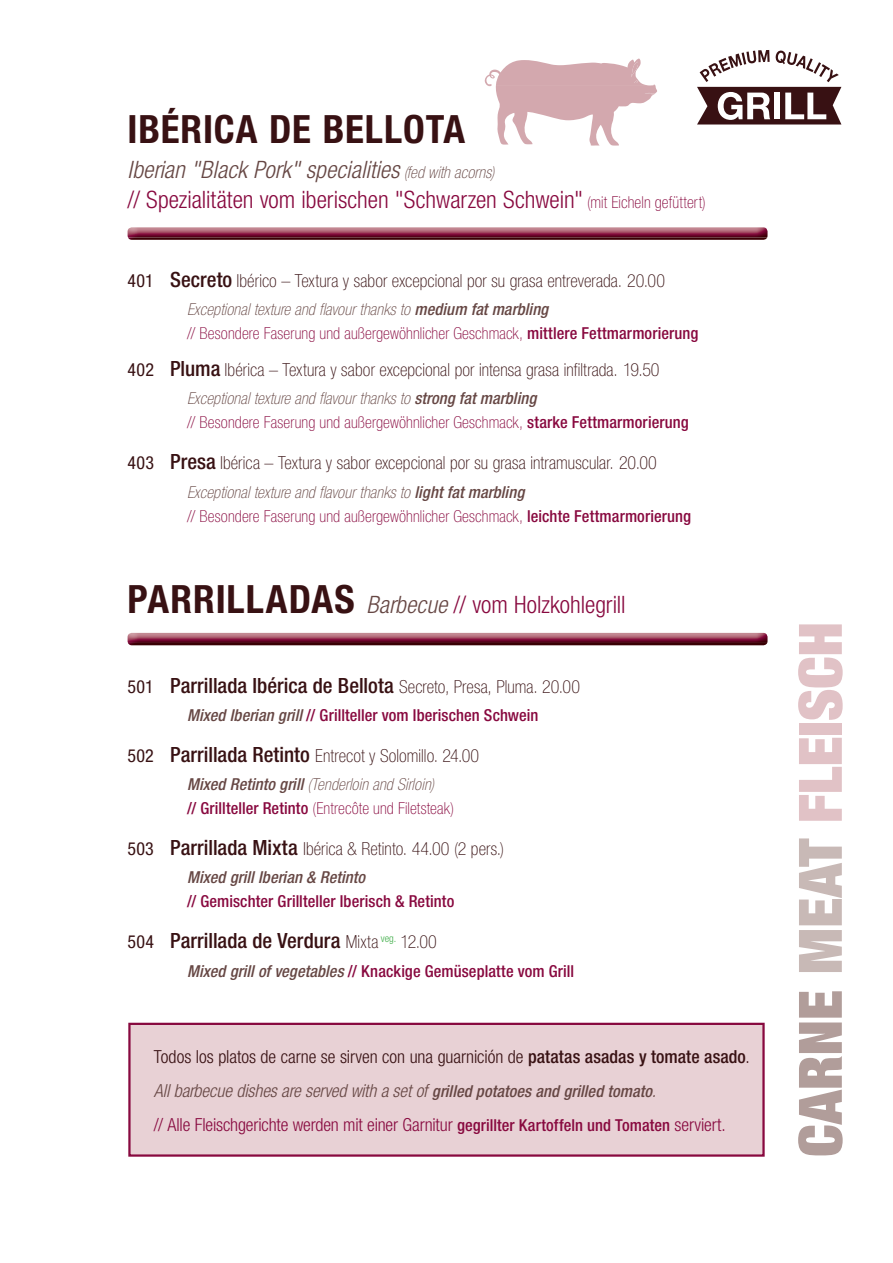
<style>
.page{position:relative;width:893px;height:1263px;background:#fff}
.page>*{position:absolute;margin:0;border:0;box-sizing:border-box;transform-origin:0 0}
.t1{font:900 expanded 60px "Helvetica Neue LT";color:#e1c2c6}
.t2{font:700 condensed 39px "Helvetica Neue LT";letter-spacing:.02em;color:#381113}
.t3{font:300 condensed 24px/30px "Helvetica Neue LT";color:#88093f}
.t4{font:500 condensed 21px "Helvetica Neue LT";color:#381113}
.t5{font:100 condensed 18px "Helvetica Neue LT";letter-spacing:.005em;color:#381113}
.t6{font:300 condensed 18px/34px "Helvetica Neue LT";letter-spacing:-.005em;color:#88093f}
.t7{font:100 condensed 16.5px/24px "Helvetica Neue LT";letter-spacing:.01em;color:#88093f}
.t8{font:500 condensed 16.5px "Helvetica Neue LT";letter-spacing:.005em;color:#88093f}
.t9{font:italic 500 condensed 16.5px "Helvetica Neue LT";letter-spacing:.005em;color:#664744}
.s1{font-style:italic;color:#664744}
.s2{font-weight:100;font-style:italic;font-size:16.5px;color:#664744}
.s3{font-weight:100;font-size:16.5px}
.s4{font-weight:400}
.s5{font-weight:500;font-size:21px}
.s6{font-weight:500;font-style:italic;color:#664744}
.s7{font-weight:500}
.s8{font-weight:700;font-size:39px;color:#381113}
.s9{font-weight:400;font-size:18px}
.s10{font-weight:100;font-size:18px}
.s11{color:#381113}
.s12{font-weight:500;color:#381113}
.s13{font-weight:500;font-style:italic;font-size:16.5px;color:#664744}
.s14{font-weight:500;font-size:16.5px}
.s15{color:#b19d9a}
.s16{color:#c8b9b6}
</style>
<div class="page">
<img style="left:128px;top:227px;width:639px;height:13px">
<img style="left:128px;top:633px;width:639px;height:12px">
<div style="left:128px;top:1023px;width:637px;height:134px;background:#e8d1d5"></div>
<svg style="left:484px;top:59px;width:173px;height:87px"></svg>
<svg style="left:697px;top:50px;width:144px;height:74px"></svg>
<h2 class="t2" style="left:128px;top:106px;width:339px">IBÉRICA DE BELLOTA</h2>
<h3 class="t3" style="left:128px;top:154px;width:580px"><span class="s1">Iberian "Black Pork" specialities</span> <span class="s2">(fed with acorns)<br></span>// Spezialitäten vom iberischen "Schwarzen Schwein" <span class="s3">(mit Eicheln gefüttert)</span></h3>
<p class="t5" style="left:128px;top:271px;width:539px"><span class="s4">401</span> <span class="s5">Secreto</span> Ibérico – Textura y sabor excepcional por su grasa entreverada. 20.00</p>
<p class="t7" style="left:187px;top:298px;width:513px"><span class="s1">Exceptional texture and flavour thanks to</span> <span class="s6">medium fat marbling<br></span>// Besondere Faserung und außergewöhnlicher Geschmack, <span class="s7">mittlere Fettmarmorierung</span></p>
<p class="t5" style="left:128px;top:360px;width:533px"><span class="s4">402</span> <span class="s5">Pluma</span> Ibérica – Textura y sabor excepcional por intensa grasa infiltrada. 19.50</p>
<p class="t7" style="left:187px;top:387px;width:503px"><span class="s1">Exceptional texture and flavour thanks to</span> <span class="s6">strong fat marbling<br></span>// Besondere Faserung und außergewöhnlicher Geschmack, <span class="s7">starke Fettmarmorierung</span></p>
<p class="t5" style="left:128px;top:453px;width:531px"><span class="s4">403</span> <span class="s5">Presa</span> Ibérica – Textura y sabor excepcional por su grasa intramuscular. 20.00</p>
<p class="t7" style="left:187px;top:480px;width:505px"><span class="s1">Exceptional texture and flavour thanks to</span> <span class="s6">light fat marbling<br></span>// Besondere Faserung und außergewöhnlicher Geschmack, <span class="s7">leichte Fettmarmorierung</span></p>
<h3 class="t3" style="left:128px;top:590px;width:499px"><span class="s8">PARRILLADAS</span> <span class="s1">Barbecue</span> // vom Holzkohlegrill</h3>
<p class="t4" style="left:128px;top:673px;width:454px"><span class="s9">501</span> Parrillada Ibérica de Bellota <span class="s10">Secreto, Presa, Pluma. 20.00</span></p>
<p class="t8" style="left:187px;top:705px;width:353px"><span class="s1">Mixed Iberian grill</span> // Grillteller vom Iberischen Schwein</p>
<p class="t5" style="left:128px;top:745px;width:353px"><span class="s4">502</span> <span class="s5">Parrillada Retinto</span> Entrecot y Solomillo. 24.00</p>
<p class="t7" style="left:187px;top:772px;width:269px"><span class="s6">Mixed Retinto grill</span> <span class="s1">(Tenderloin and Sirloin)<br></span><span class="s7">// Grillteller Retinto</span> (Entrecôte und Filetsteak)</p>
<p class="t5" style="left:128px;top:839px;width:378px"><span class="s4">503</span> <span class="s5">Parrillada Mixta</span> Ibérica &amp; Retinto. 44.00 (2 pers.)</p>
<p class="t9" style="left:187px;top:868px;width:180px">Mixed grill Iberian &amp; Retinto</p>
<p class="t8" style="left:187px;top:892px;width:269px">// Gemischter Grillteller Iberisch &amp; Retinto</p>
<p class="t4" style="left:128px;top:928px;width:311px"><span class="s9">504</span> Parrillada de Verdura <span class="s10">Mixta</span> <sup>veg.</sup> <span class="s10">12.00</span></p>
<p class="t8" style="left:187px;top:961px;width:389px"><span class="s1">Mixed grill of vegetables</span> // Knackige Gemüseplatte vom Grill</p>
<p class="t6" style="left:154px;top:1039px;width:597px"><span class="s11">Todos los platos de carne se sirven con una guarnición de</span> <span class="s12">patatas asadas y tomate asado</span><span class="s11">.<br></span><span class="s1">All barbecue dishes are served with a set of</span> <span class="s13">grilled potatoes and grilled tomato</span><span class="s1">.<br></span>// Alle Fleischgerichte werden mit einer Garnitur <span class="s14">gegrillter Kartoffeln und Tomaten</span> serviert.</p>
<h1 class="t1" style="left:782px;top:1157px;width:536px;rotate:-90deg"><span class="s15">CARNE</span> <span class="s16">MEAT</span> FLEISCH</h1>
</div>
